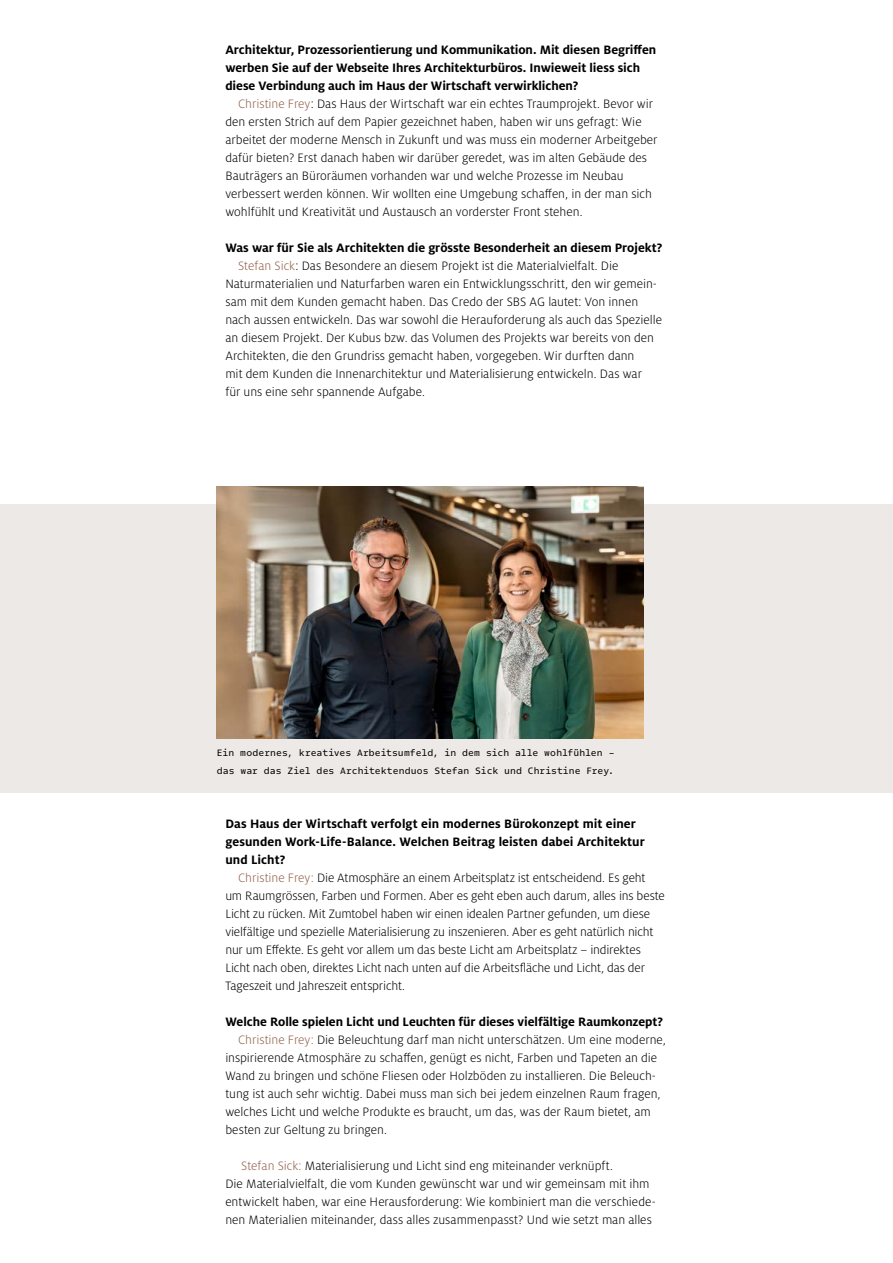
<style>
.page{position:relative;width:893px;height:1263px;background:#fff}
.page>*{position:absolute;margin:0;border:0;box-sizing:border-box;transform-origin:0 0}
.t1{font:300 13.5px/18px "Milo Pro";color:#000}
.t2{font:700 13.5px/18px "Milo Pro";color:#000}
.t3{font:9.75px/18px "Odisseia";letter-spacing:.005em;color:#000}
.s1{color:#91604a}
</style>
<div class="page">
<div style="left:0;top:504px;width:893px;height:288px;background:#ede9e6"></div>
<img style="left:217px;top:486px;width:427px;height:252px">
<p class="t2" style="left:225px;top:41px;width:432px">Architektur, Prozessorientierung und Kommunikation. Mit diesen Begriffen werben Sie auf der Webseite Ihres Architekturbüros. Inwieweit liess sich diese Verbindung auch im Haus der Wirtschaft verwirklichen?</p>
<p class="t1" style="left:225px;top:95px;width:434px;text-indent:13px"><span class="s1">Christine Frey</span>: Das Haus der Wirtschaft war ein echtes Traumprojekt. Bevor wir den ersten Strich auf dem Papier gezeichnet haben, haben wir uns gefragt: Wie arbeitet der moderne Mensch in Zukunft und was muss ein moderner Arbeitgeber dafür bieten? Erst danach haben wir darüber geredet, was im alten Gebäude des Bauträgers an Büroräumen vorhanden war und welche Prozesse im Neubau verbessert werden können. Wir wollten eine Umgebung schaffen, in der man sich wohlfühlt und Kreativität und Austausch an vorderster Front stehen.</p>
<p class="t2" style="left:225px;top:239px;width:439px">Was war für Sie als Architekten die grösste Besonderheit an diesem Projekt?</p>
<p class="t1" style="left:238px;top:257px;width:382px"><span class="s1">Stefan Sick</span>: Das Besondere an diesem Projekt ist die Materialvielfalt. Die</p>
<p class="t1" style="left:225px;top:275px;width:433px">Naturmaterialien und Naturfarben waren ein Entwicklungsschritt, den wir gemein-</p>
<p class="t1" style="left:225px;top:293px;width:414px">sam mit dem Kunden gemacht haben. Das Credo der SBS AG lautet: Von innen</p>
<p class="t1" style="left:225px;top:311px;width:438px">nach aussen entwickeln. Das war sowohl die Herauforderung als auch das Spezielle</p>
<p class="t1" style="left:225px;top:329px;width:430px">an diesem Projekt. Der Kubus bzw. das Volumen des Projekts war bereits von den</p>
<p class="t1" style="left:225px;top:347px;width:411px">Architekten, die den Grundriss gemacht haben, vorgegeben. Wir durften dann</p>
<p class="t1" style="left:225px;top:365px;width:418px">mit dem Kunden die Innenarchitektur und Materialisierung entwickeln. Das war</p>
<p class="t1" style="left:225px;top:383px;width:201px">für uns eine sehr spannende Aufgabe.</p>
<p class="t3" style="left:217px;top:744px;width:399px">Ein modernes, kreatives Arbeitsumfeld, in dem sich alle wohlfühlen – das war das Ziel des Architektenduos Stefan Sick und Christine Frey.</p>
<p class="t2" style="left:225px;top:815px;width:421px">Das Haus der Wirtschaft verfolgt ein modernes Bürokonzept mit einer gesunden Work-Life-Balance. Welchen Beitrag leisten dabei Architektur und Licht?</p>
<p class="t1" style="left:225px;top:869px;width:441px;text-indent:13px"><span class="s1">Christine Frey:</span> Die Atmosphäre an einem Arbeitsplatz ist entscheidend. Es geht um Raumgrössen, Farben und Formen. Aber es geht eben auch darum, alles ins beste Licht zu rücken. Mit Zumtobel haben wir einen idealen Partner gefunden, um diese vielfältige und spezielle Materialisierung zu inszenieren. Aber es geht natürlich nicht nur um Effekte. Es geht vor allem um das beste Licht am Arbeitsplatz – indirektes Licht nach oben, direktes Licht nach unten auf die Arbeitsfläche und Licht, das der Tageszeit und Jahreszeit entspricht.</p>
<p class="t2" style="left:225px;top:1013px;width:439px">Welche Rolle spielen Licht und Leuchten für dieses vielfältige Raumkonzept?</p>
<p class="t1" style="left:238px;top:1031px;width:429px"><span class="s1">Christine Frey:</span> Die Beleuchtung darf man nicht unterschätzen. Um eine moderne,</p>
<p class="t1" style="left:225px;top:1049px;width:433px">inspirierende Atmosphäre zu schaffen, genügt es nicht, Farben und Tapeten an die</p>
<p class="t1" style="left:225px;top:1067px;width:432px">Wand zu bringen und schöne Fliesen oder Holzböden zu installieren. Die Beleuch-</p>
<p class="t1" style="left:225px;top:1085px;width:437px">tung ist auch sehr wichtig. Dabei muss man sich bei jedem einzelnen Raum fragen,</p>
<p class="t1" style="left:225px;top:1103px;width:427px">welches Licht und welche Produkte es braucht, um das, was der Raum bietet, am</p>
<p class="t1" style="left:225px;top:1121px;width:163px">besten zur Geltung zu bringen.</p>
<p class="t1" style="left:225px;top:1157px;width:432px;text-indent:16px"><span class="s1">Stefan Sick:</span> Materialisierung und Licht sind eng miteinander verknüpft.<br>Die Materialvielfalt, die vom Kunden gewünscht war und wir gemeinsam mit ihm entwickelt haben, war eine Herausforderung: Wie kombiniert man die verschiede&shy;nen Materialien miteinander, dass alles zusammenpasst? Und wie setzt man alles</p>
</div>
